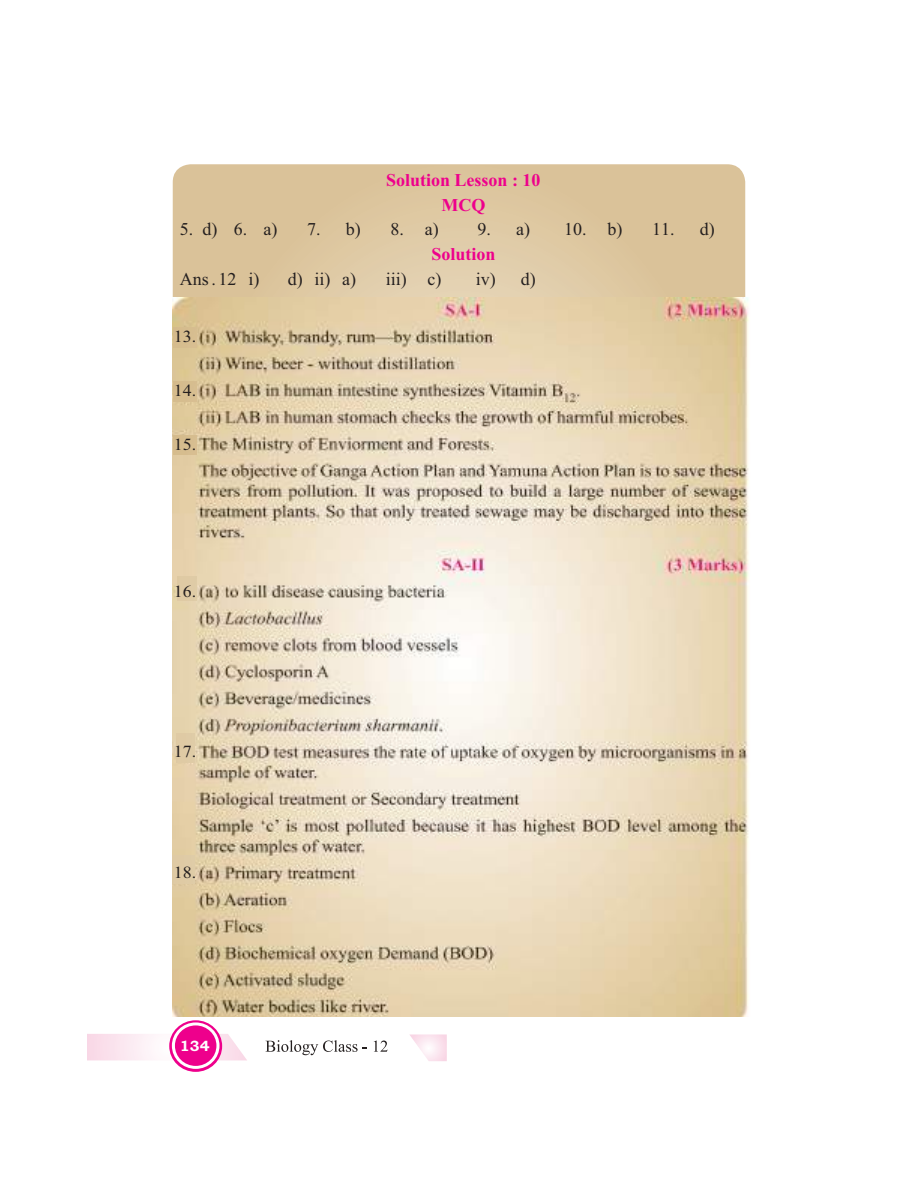
<style>
.page{position:relative;width:918px;height:1188px;background:#fff}
.page>*{position:absolute;margin:0;border:0;box-sizing:border-box;transform-origin:0 0}
.t1{font:18px "Times New Roman";color:#241f1f}
.t2{font:700 18px/24.9px "Times New Roman";color:#ee008c;text-align:center}
.t3{font:16.95px "Times New Roman";color:#241f1f;scale:1.06 1}
.t4{font:700 15px "Bookman Old Style";color:#fff}
</style>
<div class="page">
<svg style="left:173px;top:164px;width:572px;height:133px"></svg>
<img style="left:172px;top:297px;width:577px;height:720px">
<img style="left:174px;top:328px;width:22px;height:19px">
<img style="left:174px;top:382px;width:22px;height:19px">
<img style="left:174px;top:435px;width:22px;height:20px">
<img style="left:178px;top:576px;width:18px;height:25px">
<img style="left:177px;top:734px;width:18px;height:28px">
<img style="left:173px;top:855px;width:22px;height:29px">
<svg style="left:409px;top:1034px;width:38px;height:27px"></svg>
<svg style="left:265px;top:1040px;width:102px;height:15px"></svg>
<svg style="left:374px;top:1041px;width:14px;height:11px"></svg>
<svg style="left:87px;top:1034px;width:160px;height:26px"></svg>
<svg style="left:169px;top:1020px;width:53px;height:52px"></svg>
<svg style="left:172px;top:1022px;width:48px;height:47px"></svg>
<div style="left:175px;top:1025px;width:41px;height:41px;background:#ee008c;border-radius:50%"></div>
<p class="t2" style="left:386px;top:169px;width:156px">Solution Lesson : 10<br>MCQ</p>
<p class="t1" style="left:180px;top:223px;width:99px">5. d) 6. a)</p>
<p class="t1" style="left:307px;top:223px;width:55px">7. b)</p>
<p class="t1" style="left:391px;top:223px;width:50px">8. a)</p>
<p class="t1" style="left:477px;top:223px;width:54px">9. a)</p>
<p class="t1" style="left:564px;top:223px;width:60px">10. b)</p>
<p class="t1" style="left:652px;top:223px;width:64px">11. d)</p>
<p class="t2" style="left:431px;top:244px;width:66px">Solution</p>
<p class="t1" style="left:180px;top:273px;width:81px">Ans . 12 i)</p>
<p class="t1" style="left:288px;top:273px;width:70px">d) ii) a)</p>
<p class="t1" style="left:386px;top:273px;width:57px">iii) c)</p>
<p class="t1" style="left:476px;top:273px;width:62px">iv) d)</p>
<p class="t3" style="left:174px;top:330px;width:23px">13.</p>
<p class="t3" style="left:174px;top:384px;width:23px">14.</p>
<p class="t3" style="left:174px;top:438px;width:23px">15.</p>
<p class="t3" style="left:174px;top:586px;width:23px">16.</p>
<p class="t3" style="left:174px;top:746px;width:23px">17.</p>
<p class="t3" style="left:174px;top:867px;width:23px">18.</p>
<p class="t4" style="left:180px;top:1040px;width:31px">134</p>
</div>
